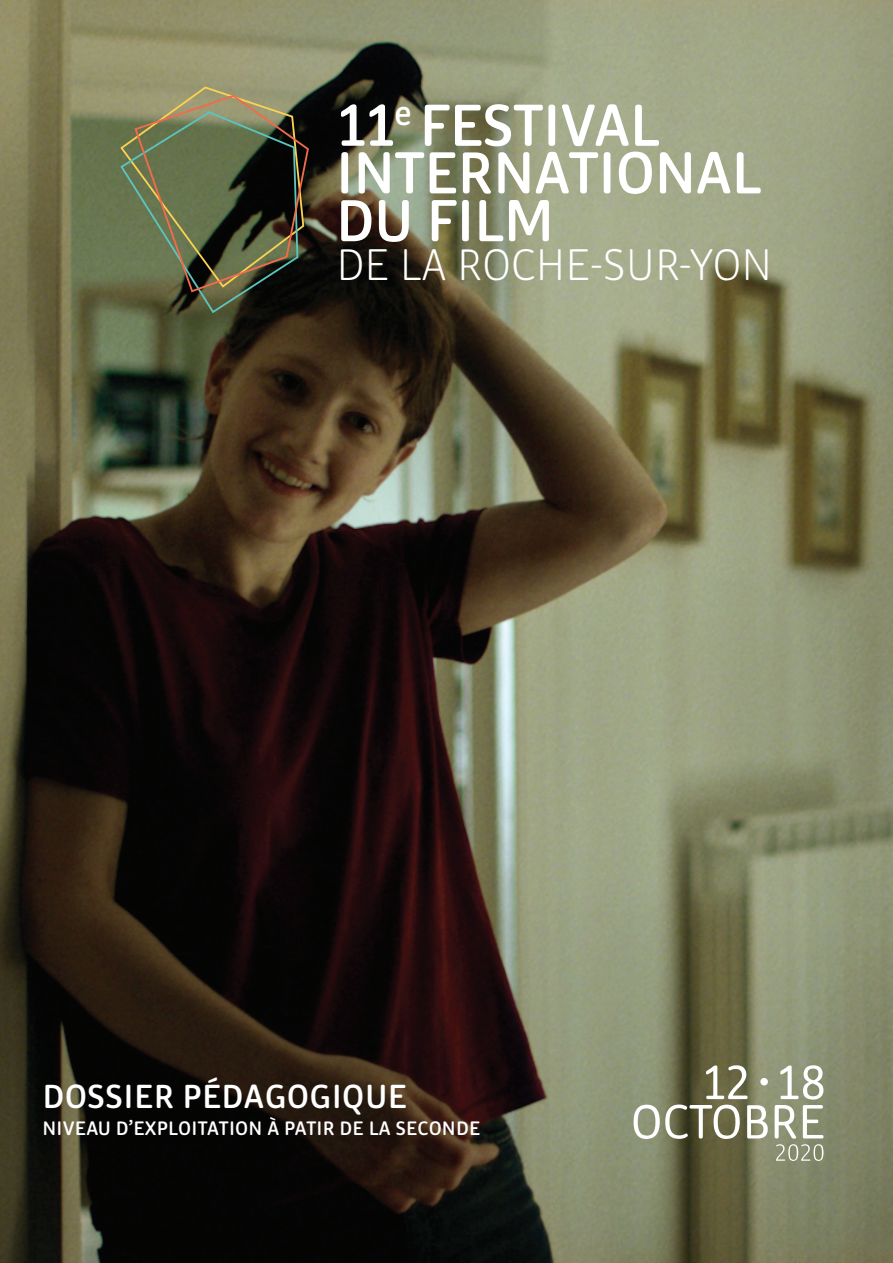
<style>
.page{position:relative;width:893px;height:1263px;background:#fff}
.page>*{position:absolute;margin:0;border:0;box-sizing:border-box;transform-origin:0 0}
.t1{font:500 63.6px/47.8px "Bulo Rounded";letter-spacing:-.01em;color:#fff}
.t2{font:300 47.7px "Bulo Rounded";letter-spacing:-.01em;color:#fff}
.t3{font:500 36px "Bulo Rounded";letter-spacing:.01em;color:#fff}
.t4{font:500 21px "Bulo Rounded";letter-spacing:.01em;color:#fff}
</style>
<div class="page">
<img style="left:0;top:0;width:893px;height:1263px">
<svg style="left:119px;top:85px;width:191px;height:229px;background:#595d40"></svg>
<svg style="left:634px;top:1065px;width:189px;height:96px;background:#8f9177"></svg>
<h1 class="t1" style="left:338px;top:101px;width:324px">11<sup>E</sup> FESTIVAL</h1>
<h1 class="t1" style="left:336px;top:149px;width:427px">INTERNATIONAL<br>DU FILM</h1>
<h2 class="t2" style="left:336px;top:236px;width:438px">DE LA ROCHE-SUR-YON</h2>
<h3 class="t3" style="left:43px;top:1074px;width:366px">DOSSIER PÉDAGOGIQUE</h3>
<p class="t4" style="left:43px;top:1115px;width:400px">NIVEAU D’EXPLOITATION À PATIR DE LA SECONDE</p>
</div>
